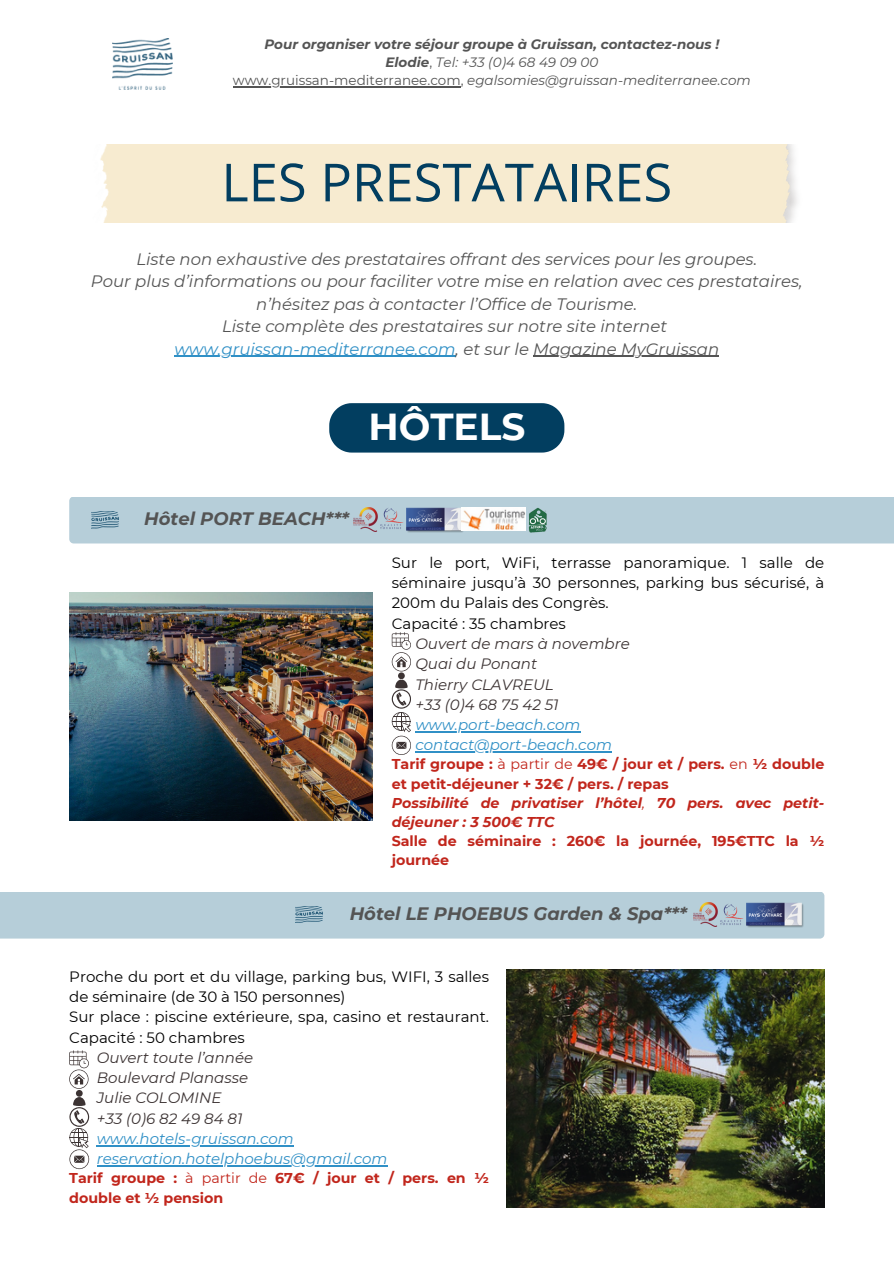
<style>
.page{position:relative;width:894px;height:1264px;background:#fff}
.page>*{position:absolute;margin:0;border:0;box-sizing:border-box;transform-origin:0 0}
.t1{font:52.5px "Open Sans";color:#023e60}
.t2{font:700 37.5px "Montserrat";color:#fff}
.t3{font:italic 700 18px "Montserrat";color:#545454}
.t4{font:italic 16.5px/22.5px "Montserrat";color:#545454;text-align:center}
.t5{font:italic 16.5px "Montserrat";color:#3090c6}
.t6{font:15px/20.2px "Montserrat";color:#000}
.t7{font:italic 15px "Montserrat";color:#3c3333}
.t8{font:italic 15px "Montserrat";color:#3090c6}
.t9{font:700 14.25px/19.2px "Montserrat";color:#c1261c}
.t10{font:italic 700 14.25px/19.2px "Montserrat";color:#c1261c}
.t11{font:italic 13.5px "Montserrat";color:#545454}
.t12{font:italic 700 13.5px "Montserrat";color:#545454}
.s1{font-weight:700}
.s2{font-style:normal}
.s3{color:#545454}
.s4{font-weight:400}
.s5{font-style:italic}
</style>
<div class="page">
<img style="left:113px;top:38px;width:59px;height:52px">
<div style="left:329px;top:403px;width:235px;height:49px;background:#023e60"></div>
<div style="left:69px;top:497px;width:824px;height:46px;background:#b6ced9"></div>
<div style="left:0;top:892px;width:824px;height:46px;background:#b6ced9"></div>
<hr style="left:97px;top:1145px;width:197px;height:1px;background:#3090c6">
<hr style="left:97px;top:1165px;width:290px;height:1px;background:#3090c6">
<svg style="left:69px;top:1050px;width:20px;height:119px"></svg>
<hr style="left:415px;top:731px;width:165px;height:1px;background:#3090c6">
<hr style="left:415px;top:751px;width:197px;height:1px;background:#3090c6">
<svg style="left:391px;top:632px;width:20px;height:122px"></svg>
<img style="left:295px;top:906px;width:27px;height:18px">
<img style="left:693px;top:902px;width:24px;height:24px">
<img style="left:719px;top:902px;width:85px;height:25px">
<img style="left:91px;top:511px;width:27px;height:18px">
<img style="left:353px;top:507px;width:24px;height:24px">
<img style="left:379px;top:507px;width:85px;height:25px">
<img style="left:461px;top:508px;width:64px;height:22px">
<img style="left:528px;top:507px;width:18px;height:25px">
<img style="left:507px;top:969px;width:317px;height:238px">
<img style="left:69px;top:593px;width:303px;height:227px">
<hr style="left:233px;top:86px;width:227px;height:1px;background:#545454">
<hr style="left:174px;top:356px;width:281px;height:1px;background:#3090c6">
<hr style="left:533px;top:356px;width:186px;height:1px;background:#545454">
<p class="t12" style="left:264px;top:36px;width:456px">Pour organiser votre séjour groupe à Gruissan, contactez-nous !</p>
<p class="t11" style="left:385px;top:54px;width:214px"><span class="s1">Elodie</span><span class="s2">,</span> Tel: +33 (0)4 68 49 09 00</p>
<p class="t11" style="left:233px;top:72px;width:519px"><span class="s2">www.gruissan-mediterranee.com,</span> egalsomies@gruissan-mediterranee.com</p>
<p class="t1" style="left:221px;top:145px;width:452px">LES PRESTATAIRES</p>
<p class="t4" style="left:91px;top:247px;width:713px">Liste non exhaustive des prestataires offrant des services pour les groupes.<br>Pour plus d’informations ou pour faciliter votre mise en relation avec ces prestataires, n’hésitez pas à contacter l’Office de Tourisme.<br>Liste complète des prestataires sur notre site internet</p>
<p class="t5" style="left:174px;top:339px;width:546px">www.gruissan-mediterranee.com<span class="s3">, et sur le Magazine MyGruissan</span></p>
<p class="t2" style="left:368px;top:404px;width:158px">HÔTELS</p>
<p class="t3" style="left:144px;top:507px;width:206px">Hôtel PORT BEACH***</p>
<p class="t6" style="left:391px;top:552px;width:434px;text-align:justify">Sur le port, WiFi, terrasse panoramique. 1 salle de séminaire jusqu’à 30 personnes, parking bus sécurisé, à 200m du Palais des Congrès.</p>
<p class="t6" style="left:391px;top:613px;width:176px">Capacité : 35 chambres</p>
<p class="t7" style="left:415px;top:634px;width:216px">Ouvert de mars à novembre</p>
<p class="t7" style="left:415px;top:654px;width:123px">Quai du Ponant</p>
<p class="t7" style="left:415px;top:675px;width:140px">Thierry CLAVREUL</p>
<p class="t7" style="left:415px;top:695px;width:145px">+33 (0)4 68 75 42 51</p>
<p class="t8" style="left:415px;top:715px;width:167px">www.port-beach.com</p>
<p class="t8" style="left:415px;top:735px;width:198px">contact@port-beach.com</p>
<p class="t9" style="left:391px;top:754px;width:434px">Tarif groupe : <span class="s4">à partir de</span> 49€ / jour et / pers. <span class="s4">en</span> ½ double</p>
<p class="t10" style="left:391px;top:773px;width:434px"><span class="s2">et petit-déjeuner + 32€ / pers. / repas<br></span>Possibilité de privatiser l’hôtel<span class="s4">,</span> 70 pers. avec petit-</p>
<p class="t9" style="left:391px;top:812px;width:434px"><span class="s5">déjeuner : 3 500€ TTC<br></span>Salle de séminaire : 260€ la journée, 195€TTC la ½</p>
<p class="t9" style="left:391px;top:850px;width:59px">journée</p>
<p class="t3" style="left:349px;top:902px;width:338px">Hôtel LE PHOEBUS Garden &amp; Spa***</p>
<p class="t6" style="left:69px;top:966px;width:421px">Proche du port et du village, parking bus, WIFI, 3 salles de séminaire (de 30 à 150 personnes)</p>
<p class="t6" style="left:69px;top:1006px;width:421px">Sur place : piscine extérieure, spa, casino et restaurant.<br>Capacité : 50 chambres</p>
<p class="t7" style="left:97px;top:1048px;width:158px">Ouvert toute l’année</p>
<p class="t7" style="left:97px;top:1068px;width:153px">Boulevard Planasse</p>
<h1 class="t7" style="left:97px;top:1088px;width:126px">Julie COLOMINE</h1>
<h4 class="t7" style="left:97px;top:1109px;width:147px">+33 (0)6 82 49 84 81</h4>
<p class="t8" style="left:97px;top:1129px;width:198px">www.hotels-gruissan.com</p>
<p class="t8" style="left:97px;top:1149px;width:292px">reservation.hotelphoebus@gmail.com</p>
<p class="t9" style="left:69px;top:1168px;width:109px">Tarif groupe :</p>
<h3 class="t9" style="left:69px;top:1168px;width:421px;text-indent:116px"><span class="s4">à partir de</span> 67€ / jour et / pers. en ½ double et ½ pension</h3>
</div>
